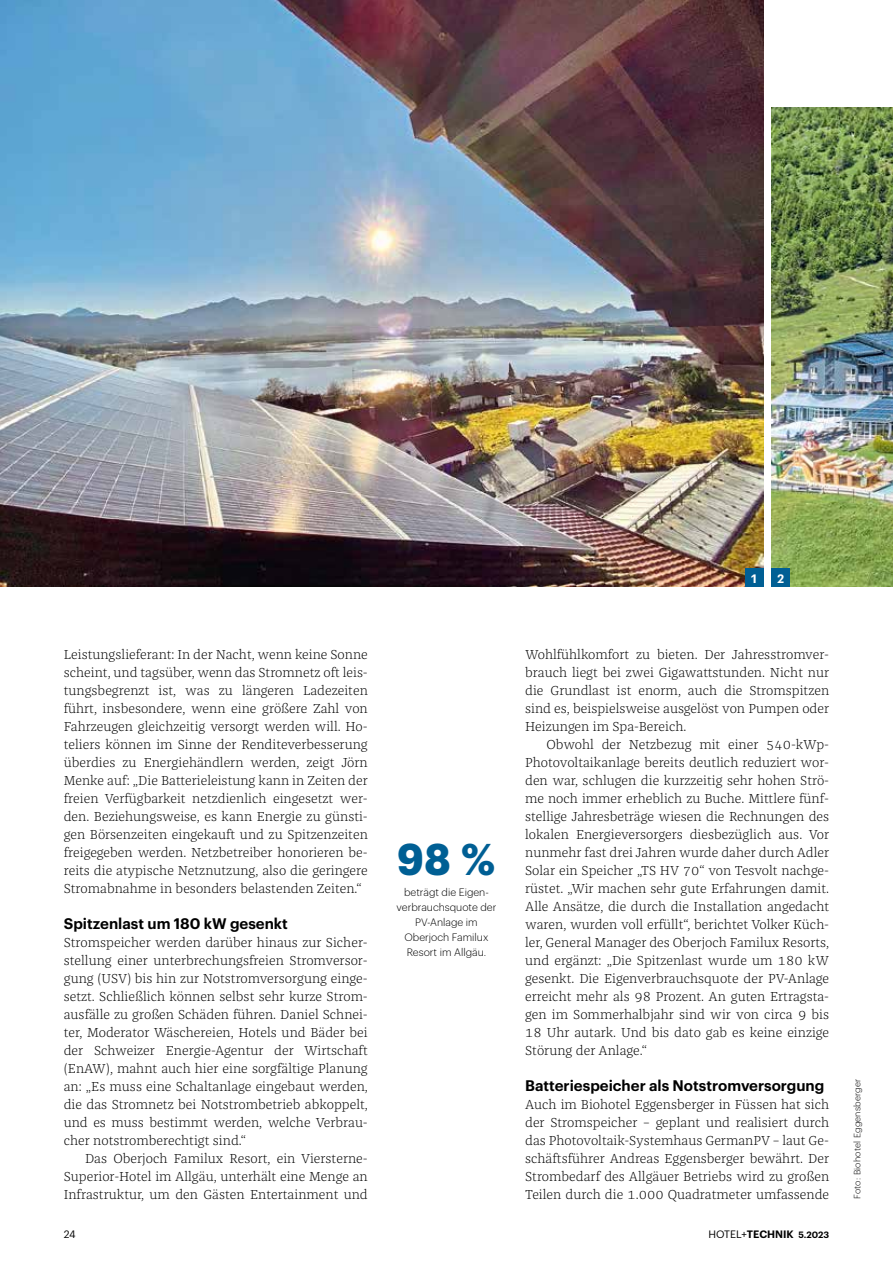
<style>
.page{position:relative;width:893px;height:1263px;background:#fff}
.page>*{position:absolute;margin:0;border:0;box-sizing:border-box;transform-origin:0 0}
.t1{font:700 43.5px "Graphik";color:#005f94}
.t2{font:600 15px "Graphik";color:#000}
.t3{font:300 13.5px/18px "Franziska Pro";color:#000;text-align:justify}
.t4{font:600 12px "Graphik";color:#fff}
.t5{font:300 10.5px/15px "Graphik";color:#000;text-align:center}
.t6{font:600 10.5px "Graphik";color:#000}
.t7{font:10.5px "Graphik";color:#000}
.t8{font:300 9px "Graphik";letter-spacing:.02em;color:#000}
.s1{font-weight:400}
.s2{font-size:9px}
</style>
<div class="page">
<img style="left:0;top:0;width:763px;height:587px">
<img style="left:772px;top:108px;width:121px;height:479px">
<div style="left:745px;top:569px;width:18px;height:18px;background:#005f94"></div>
<div style="left:772px;top:569px;width:18px;height:18px;background:#005f94"></div>
<p class="t4" style="left:751px;top:569px;width:9px">1</p>
<p class="t4" style="left:777px;top:569px;width:9px">2</p>
<p class="t3" style="left:64px;top:645px;width:306px">Leistungslieferant: In der Nacht, wenn keine Sonne scheint, und tagsüber, wenn das Stromnetz oft leis&shy;tungsbegrenzt ist, was zu längeren Ladezeiten führt, insbesondere, wenn eine größere Zahl von Fahrzeugen gleichzeitig versorgt werden will. Ho&shy;teliers können im Sinne der Renditeverbesserung überdies zu Energiehändlern werden, zeigt Jörn Menke auf: „Die Batterieleistung kann in Zeiten der freien Verfügbarkeit netzdienlich eingesetzt wer&shy;den. Beziehungsweise, es kann Energie zu günsti&shy;gen Börsenzeiten eingekauft und zu Spitzenzeiten freigegeben werden. Netzbetreiber honorieren be&shy;reits die atypische Netznutzung, also die geringere Stromabnahme in besonders belastenden Zeiten.“</p>
<p class="t2" style="left:64px;top:912px;width:226px">Spitzenlast um 180 kW gesenkt</p>
<p class="t3" style="left:64px;top:933px;width:306px">Stromspeicher werden darüber hinaus zur Sicher&shy;stellung einer unterbrechungsfreien Stromversor&shy;gung (USV) bis hin zur Notstromversorgung einge&shy;setzt. Schließlich können selbst sehr kurze Strom&shy;ausfälle zu großen Schäden führen. Daniel Schnei&shy;ter, Moderator Wäschereien, Hotels und Bäder bei der Schweizer Energie-Agentur der Wirtschaft (EnAW), mahnt auch hier eine sorgfältige Planung an: „Es muss eine Schaltanlage eingebaut werden, die das Stromnetz bei Notstrombetrieb abkoppelt, und es muss bestimmt werden, welche Verbrau&shy;cher notstromberechtigt sind.“</p>
<p class="t3" style="left:64px;top:1149px;width:306px;text-indent:21px">Das Oberjoch Familux Resort, ein Viersterne-Superior-Hotel im Allgäu, unterhält eine Menge an Infrastruktur, um den Gästen Entertainment und</p>
<h1 class="t1" style="left:397px;top:825px;width:100px">98 %</h1>
<p class="t5" style="left:397px;top:884px;width:101px">beträgt die Eigen&shy;verbrauchsquote der<br>PV-Anlage im<br>Oberjoch Familux<br>Resort im Allgäu.</p>
<p class="t3" style="left:525px;top:645px;width:306px">Wohlfühlkomfort zu bieten. Der Jahresstromver&shy;brauch liegt bei zwei Gigawattstunden. Nicht nur die Grundlast ist enorm, auch die Stromspitzen sind es, beispielsweise ausgelöst von Pumpen oder Heizungen im Spa-Bereich.</p>
<p class="t3" style="left:525px;top:735px;width:306px;text-indent:21px">Obwohl der Netzbezug mit einer 540-kWp-Photovoltaikanlage bereits deutlich reduziert wor&shy;den war, schlugen die kurzzeitig sehr hohen Strö&shy;me noch immer erheblich zu Buche. Mittlere fünf&shy;stellige Jahresbeträge wiesen die Rechnungen des lokalen Energieversorgers diesbezüglich aus. Vor nunmehr fast drei Jahren wurde daher durch Adler Solar ein Speicher „TS HV 70“ von Tesvolt nachge&shy;rüstet. „Wir machen sehr gute Erfahrungen damit.<br>Alle Ansätze, die durch die Installation angedacht waren, wurden voll erfüllt“, berichtet Volker Küch&shy;ler, General Manager des Oberjoch Familux Resorts, und ergänzt: „Die Spitzenlast wurde um 180 kW gesenkt. Die Eigenverbrauchsquote der PV-Anlage erreicht mehr als 98 Prozent. An guten Ertragsta&shy;gen im Sommerhalbjahr sind wir von circa 9 bis 18 Uhr autark. Und bis dato gab es keine einzige Störung der Anlage.“</p>
<p class="t2" style="left:525px;top:1074px;width:301px">Batteriespeicher als Notstromversorgung</p>
<p class="t3" style="left:525px;top:1095px;width:306px">Auch im Biohotel Eggensberger in Füssen hat sich der Stromspeicher – geplant und realisiert durch das Photovoltaik-Systemhaus GermanPV – laut Ge&shy;schäftsführer Andreas Eggensberger bewährt. Der Strombedarf des Allgäuer Betriebs wird zu großen Teilen durch die 1.000 Quadratmeter umfassende</p>
<p class="t7" style="left:64px;top:1226px;width:13px">24</p>
<p class="t6" style="left:708px;top:1226px;width:122px"><span class="s1">HOTEL+</span>TECHNIK <span class="s2">5.2023</span></p>
<p class="t8" style="left:851px;top:1199px;width:122px;rotate:-90deg">Foto: Biohotel Eggensberger</p>
</div>
